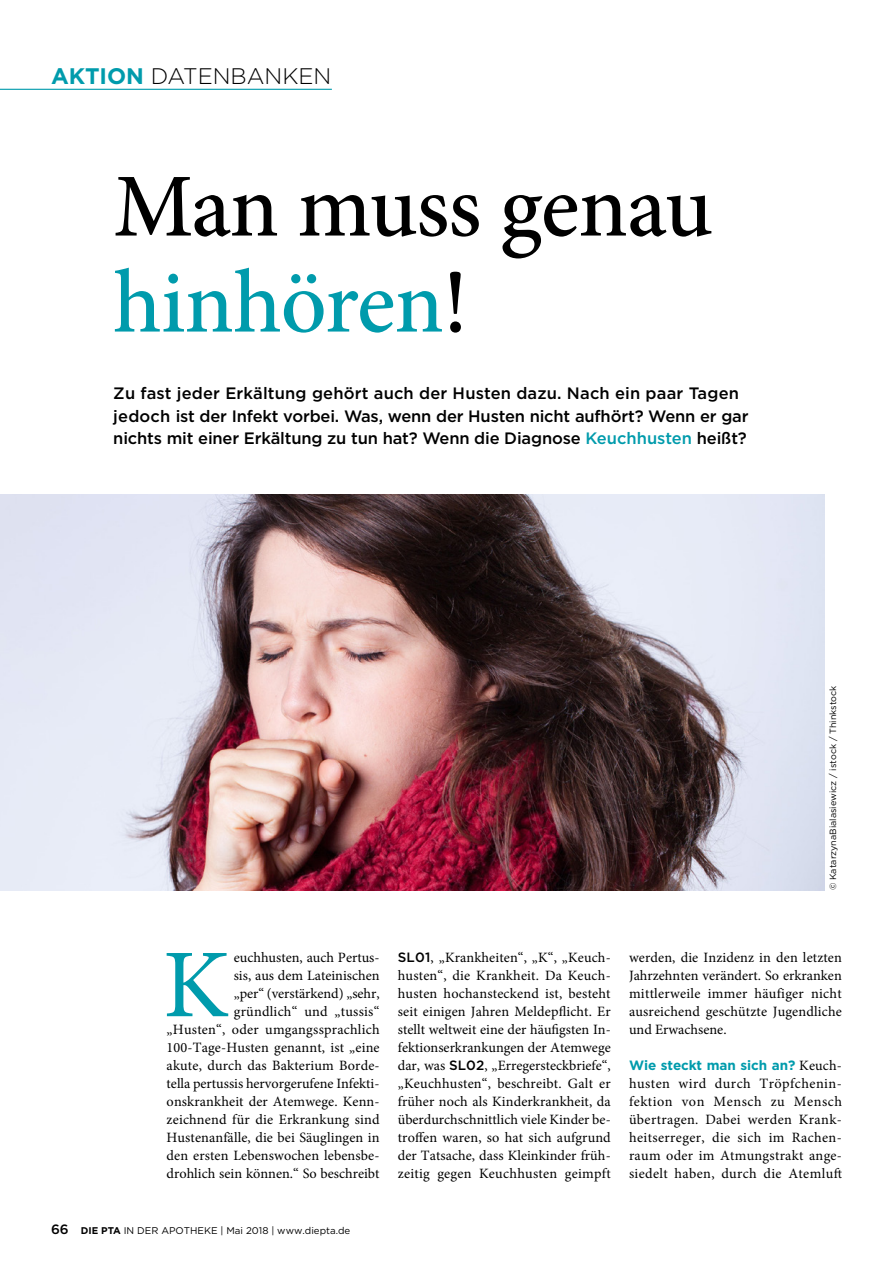
<style>
.page{position:relative;width:893px;height:1263px;background:#fff}
.page>*{position:absolute;margin:0;border:0;box-sizing:border-box;transform-origin:0 0}
.Praxis_Grundtext_Ini{font:97.2px "Minion Pro";color:#009bac}
.Praxis_Titel{font:500 90px/96px "Minion Pro";letter-spacing:-.015em;color:#000}
.t1{font:300 22.5px "Gotham";color:#000}
.Praxis_Vorspann{font:500 16.5px/22.5px "Gotham";letter-spacing:-.01em;color:#000}
.Praxis_Grundtext_Ini-2{font:14.25px/18px "Minion Pro";letter-spacing:.01em;color:#000;text-align:justify}
.Praxis_Grundtext{font:14.25px/18px "Minion Pro";letter-spacing:.025em;color:#000;text-align:justify}
.Praxis_Grundtext-2{font:700 13.5px "Gotham";letter-spacing:-.01em;color:#009bac}
.t2{font:9.75px "Gotham";color:#000}
.Praxis_Bildquelle{font:9px "Gotham";color:#000}
.s1{font-weight:700;color:#009bac}
.s2{color:#009bac}
.s3{font-family:"Gotham";font-weight:500;font-size:13.5px}
.s4{font-family:"Minion Pro";font-weight:400;font-size:14.25px;color:#000}
.s5{font-weight:500;font-size:13.5px}
.s6{font-weight:700}
</style>
<div class="page">
<img style="left:0;top:494px;width:824px;height:396px">
<hr style="left:0;top:89px;width:332px;height:1px;background:#009bac">
<p class="t1" style="left:51px;top:62px;width:282px"><span class="s1">AKTION</span> DATENBANKEN</p>
<p class="Praxis_Titel" style="left:113px;top:159px;width:601px">Man muss genau <span class="s2">hinhören</span>!</p>
<p class="Praxis_Vorspann" style="left:113px;top:382px;width:637px">Zu fast jeder Erkältung gehört auch der Husten dazu. Nach ein paar Tagen jedoch ist der Infekt vorbei. Was, wenn der Husten nicht aufhört? Wenn er gar nichts mit einer Erkältung zu tun hat? Wenn die Diagnose <span class="s2">Keuchhusten</span> heißt?</p>
<p class="Praxis_Bildquelle" style="left:827px;top:890px;width:206px;rotate:-90deg">© KatarzynaBialasiewicz / istock / Thinkstock</p>
<p class="Praxis_Grundtext_Ini-2" style="left:167px;top:949px;width:215px;text-align:right">euchhusten, auch Pertus-<br>sis, aus dem Lateinischen<br>„per“ (verstärkend) „sehr, gründlich“ und „tussis“<br>„Husten“, oder umgangssprachlich 100-Tage-Husten genannt, ist „eine akute, durch das Bakterium Borde&shy;tella pertussis hervorgerufene Infekti&shy;onskrankheit der Atemwege. Kenn&shy;zeichnend für die Erkrankung sind Hustenanfälle, die bei Säuglingen in den ersten Lebenswochen lebensbe&shy;drohlich sein können.“ So beschreibt</p>
<p class="Praxis_Grundtext_Ini-2" style="left:398px;top:949px;width:215px"><span class="s3">SL01</span>, „Krankheiten“, „K“, „Keuch&shy;husten“, die Krankheit. Da Keuch&shy;husten hochansteckend ist, besteht seit einigen Jahren Meldepflicht. Er stellt weltweit eine der häufigsten In&shy;fektionserkrankungen der Atemwege dar, was <span class="s3">SL02</span>, „Erregersteckbriefe“, „Keuchhusten“, beschreibt. Galt er früher noch als Kinderkrankheit, da überdurchschnittlich viele Kinder be&shy;troffen waren, so hat sich aufgrund der Tatsache, dass Kleinkinder früh&shy;zeitig gegen Keuchhusten geimpft</p>
<p class="Praxis_Grundtext_Ini-2" style="left:629px;top:949px;width:214px">werden, die Inzidenz in den letzten Jahrzehnten verändert. So erkranken mittlerweile immer häufiger nicht ausreichend geschützte Jugendliche und Erwachsene.</p>
<p class="Praxis_Grundtext_Ini" style="left:163px;top:920px;width:68px">K</p>
<p class="Praxis_Grundtext-2" style="left:629px;top:1056px;width:214px">Wie steckt man sich an? <span class="s4">Keuch-</span></p>
<p class="Praxis_Grundtext" style="left:629px;top:1075px;width:214px">husten wird durch Tröpfchenin&shy;fektion von Mensch zu Mensch übertragen. Dabei werden Krank&shy;heitserreger, die sich im Rachen&shy;raum oder im Atmungstrakt ange&shy;siedelt haben, durch die Atemluft</p>
<p class="t2" style="left:51px;top:1224px;width:301px"><span class="s5">66</span> <span class="s6">DIE PTA</span> IN DER APOTHEKE | Mai 2018 | www.diepta.de</p>
</div>
